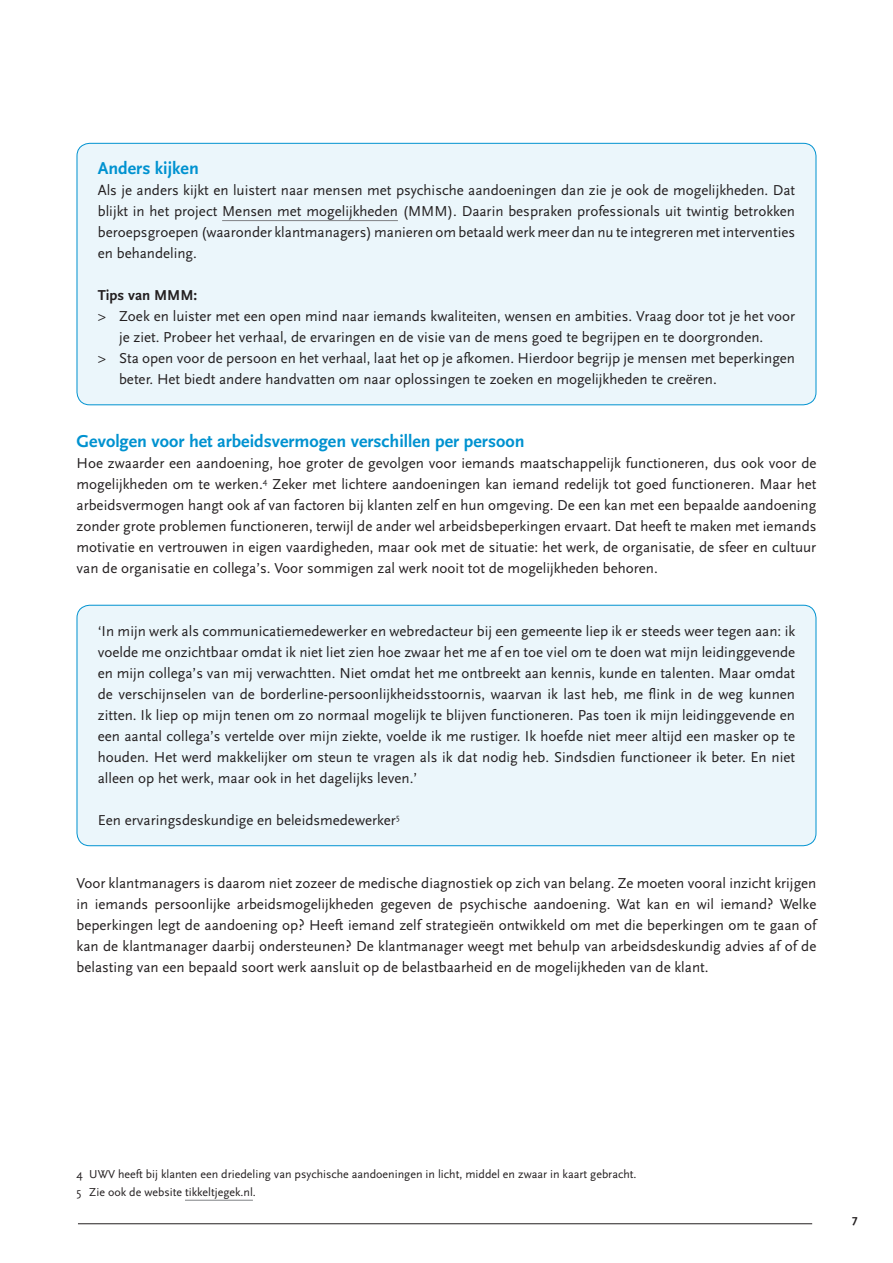
<style>
.page{position:relative;width:893px;height:1263px;background:#fff}
.page>*{position:absolute;margin:0;border:0;box-sizing:border-box;transform-origin:0 0}
.Tussenkop{font:700 18px "Scala Sans OT";color:#0092d0}
.Body{font:15px/21px "Scala Sans OT";color:#231f20;text-align:justify}
.Body-2{font:700 15px "Scala Sans OT";color:#231f20}
.Voetnoot{font:12px "Scala Sans OT";color:#231f20}
.t1{font:700 12px "Scala Sans OT";color:#231f20}
</style>
<div class="page">
<hr style="left:78px;top:1223px;width:734px;height:1px;background:#231f20">
<div style="left:77px;top:143px;width:739px;height:262px;background:#ebf6fb;border-radius:13px"></div>
<div style="left:77px;top:143px;width:739px;height:262px;border:1px solid #0092d0;border-radius:13px"></div>
<div style="left:77px;top:605px;width:739px;height:241px;background:#ebf6fb;border-radius:13px"></div>
<div style="left:77px;top:605px;width:739px;height:241px;border:1px solid #0092d0;border-radius:13px"></div>
<hr style="left:222px;top:220px;width:176px;height:1px;background:#808285">
<hr style="left:185px;top:1200px;width:68px;height:1px;background:#808285">
<p class="Tussenkop" style="left:98px;top:158px;width:103px">Anders kijken</p>
<p class="Body" style="left:98px;top:180px;width:699px">Als je anders kijkt en luistert naar mensen met psychische aandoeningen dan zie je ook de mogelijkheden. Dat blijkt in het project Mensen met mogelijkheden (MMM). Daarin bespraken professionals uit twintig betrokken beroepsgroepen (waaronder klantmanagers) manieren om betaald werk meer dan nu te integreren met interventies en behandeling.</p>
<p class="Body-2" style="left:98px;top:287px;width:101px">Tips van MMM:</p>
<p class="Body" style="left:119px;top:306px;width:678px;text-indent:-21px">&gt; Zoek en luister met een open mind naar iemands kwaliteiten, wensen en ambities. Vraag door tot je het voor je ziet. Probeer het verhaal, de ervaringen en de visie van de mens goed te begrijpen en te doorgronden.</p>
<p class="Body" style="left:119px;top:348px;width:678px;text-indent:-21px">&gt; Sta open voor de persoon en het verhaal, laat het op je afkomen. Hierdoor begrijp je mensen met beperkingen beter. Het biedt andere handvatten om naar oplossingen te zoeken en mogelijkheden te creëren.</p>
<p class="Tussenkop" style="left:77px;top:431px;width:449px">Gevolgen voor het arbeidsvermogen verschillen per persoon</p>
<p class="Body" style="left:77px;top:453px;width:741px">Hoe zwaarder een aandoening, hoe groter de gevolgen voor iemands maatschappelijk functioneren, dus ook voor de mogelijkheden om te werken.<sup>4</sup> Zeker met lichtere aandoeningen kan iemand redelijk tot goed functioneren. Maar het arbeidsvermogen hangt ook af van factoren bij klanten zelf en hun omgeving. De een kan met een bepaalde aandoening zonder grote problemen functioneren, terwijl de ander wel arbeidsbeperkingen ervaart. Dat heeft te maken met iemands motivatie en vertrouwen in eigen vaardigheden, maar ook met de situatie: het werk, de organisatie, de sfeer en cultuur van de organisatie en collega’s. Voor sommigen zal werk nooit tot de mogelijkheden behoren.</p>
<p class="Body" style="left:98px;top:621px;width:699px">‘In mijn werk als communicatiemedewerker en webredacteur bij een gemeente liep ik er steeds weer tegen aan: ik voelde me onzichtbaar omdat ik niet liet zien hoe zwaar het me af en toe viel om te doen wat mijn leidinggevende en mijn collega’s van mij verwachtten. Niet omdat het me ontbreekt aan kennis, kunde en talenten. Maar omdat de verschijnselen van de borderline-persoonlijkheidsstoornis, waarvan ik last heb, me flink in de weg kunnen zitten. Ik liep op mijn tenen om zo normaal mogelijk te blijven functioneren. Pas toen ik mijn leidinggevende en een aantal collega’s vertelde over mijn ziekte, voelde ik me rustiger. Ik hoefde niet meer altijd een masker op te houden. Het werd makkelijker om steun te vragen als ik dat nodig heb. Sindsdien functioneer ik beter. En niet alleen op het werk, maar ook in het dagelijks leven.’</p>
<p class="Body" style="left:98px;top:810px;width:303px">Een ervaringsdeskundige en beleidsmedewerker<sup>5</sup></p>
<p class="Body" style="left:77px;top:873px;width:741px">Voor klantmanagers is daarom niet zozeer de medische diagnostiek op zich van belang. Ze moeten vooral inzicht krijgen in iemands persoonlijke arbeidsmogelijkheden gegeven de psychische aandoening. Wat kan en wil iemand? Welke beperkingen legt de aandoening op? Heeft iemand zelf strategieën ontwikkeld om met die beperkingen om te gaan of kan de klantmanager daarbij ondersteunen? De klantmanager weegt met behulp van arbeidsdeskundig advies af of de belasting van een bepaald soort werk aansluit op de belastbaarheid en de mogelijkheden van de klant.</p>
<p class="Voetnoot" style="left:77px;top:1167px;width:561px">4 UWV heeft bij klanten een driedeling van psychische aandoeningen in licht, middel en zwaar in kaart gebracht.</p>
<p class="Voetnoot" style="left:77px;top:1185px;width:181px">5 Zie ook de website tikkeltjegek.nl.</p>
<p class="t1" style="left:852px;top:1213px;width:7px">7</p>
</div>
